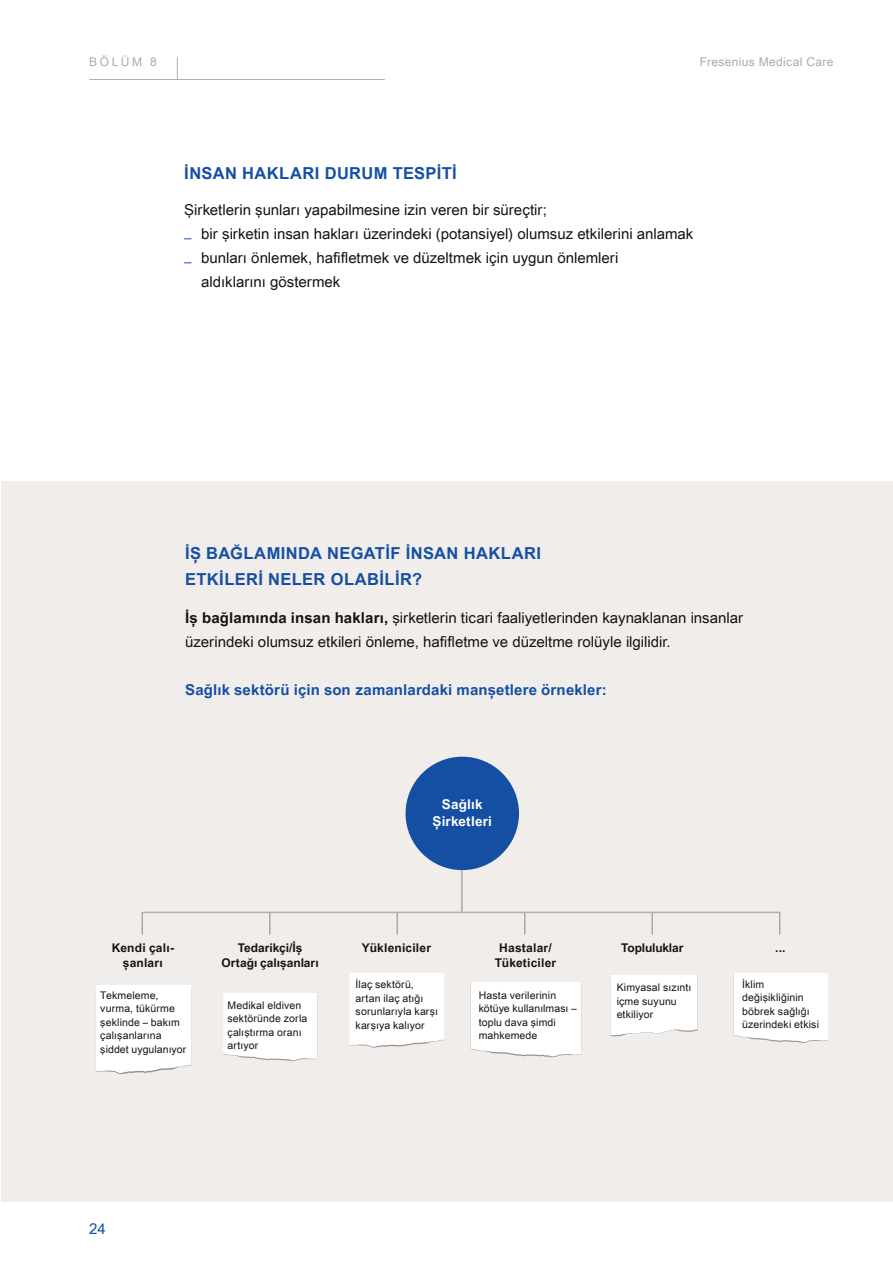
<style>
.page{position:relative;width:893px;height:1263px;background:#fff}
.page>*{position:absolute;margin:0;border:0;box-sizing:border-box;transform-origin:0 0}
.t1{font:700 16.5px/25.5px "Arial Unicode MS";letter-spacing:.025em;color:#154fa4}
.t2{font:15px/24px "Arial Unicode MS";color:#141415}
.t3{font:700 15px "Arial Unicode MS";letter-spacing:.01em;color:#154fa4}
.t4{font:15px "Arial Unicode MS";color:#154fa4}
.t5{font:700 13.5px/16.5px "Arial Unicode MS";letter-spacing:.015em;color:#fff;text-align:center}
.t6{font:700 12px/15px "Arial Unicode MS";letter-spacing:.015em;color:#141415;text-align:center}
.t7{font:12px "Arial Unicode MS";letter-spacing:.03em;color:#b2a89f}
.t8{font:700 12px "Arial Unicode MS";letter-spacing:-.015em;color:#141415}
.t9{font:10.5px/13.5px "Arial Unicode MS";letter-spacing:.01em;color:#141415}
.s1{font-family:"Interstate";font-weight:300;color:#154fa4}
.s2{font-weight:700}
</style>
<div class="page">
<div style="left:1px;top:481px;width:892px;height:720px;background:#f0edeb"></div>
<hr style="left:396px;top:912px;width:2px;height:22px;background:#b2a89f">
<svg style="left:524px;top:913px;width:1px;height:21px"></svg>
<hr style="left:651px;top:912px;width:2px;height:22px;background:#b2a89f">
<svg style="left:779px;top:913px;width:1px;height:21px"></svg>
<hr style="left:461px;top:869px;width:2px;height:43px;background:#b2a89f">
<hr style="left:143px;top:912px;width:637px;height:1px;background:#afb0b0">
<svg style="left:142px;top:912px;width:1px;height:22px"></svg>
<hr style="left:269px;top:912px;width:2px;height:22px;background:#b2a89f">
<div style="left:406px;top:757px;width:113px;height:113px;background:#154fa4;border-radius:50%"></div>
<div style="left:223px;top:993px;width:94px;height:68px;background:#fff"></div>
<div style="left:349px;top:973px;width:96px;height:75px;background:#fff"></div>
<div style="left:471px;top:983px;width:110px;height:75px;background:#fff"></div>
<div style="left:734px;top:973px;width:94px;height:70px;background:#fff"></div>
<svg style="left:610px;top:975px;width:87px;height:61px;background:#fcfcfc"></svg>
<div style="left:96px;top:985px;width:96px;height:89px;background:#fff"></div>
<hr style="left:89px;top:79px;width:296px;height:1px;background:#afb0b0">
<svg style="left:177px;top:57px;width:1px;height:22px"></svg>
<p class="t7" style="left:89px;top:53px;width:69px">BÖLÜM 8</p>
<p class="t7" style="left:700px;top:53px;width:135px">Fresenius Medical Care</p>
<p class="t1" style="left:184px;top:161px;width:274px">İNSAN HAKLARI DURUM TESPİTİ</p>
<p class="t2" style="left:184px;top:197px;width:364px">Şirketlerin şunları yapabilmesine izin veren bir süreçtir;</p>
<p class="t2" style="left:184px;top:221px;width:511px"><span class="s1">_</span> bir şirketin insan hakları üzerindeki (potansiyel) olumsuz etkilerini anlamak</p>
<p class="t2" style="left:184px;top:245px;width:436px"><span class="s1">_</span> bunları önlemek, hafifletmek ve düzeltmek için uygun önlemleri</p>
<p class="t2" style="left:201px;top:269px;width:141px">aldıklarını göstermek</p>
<p class="t1" style="left:185px;top:541px;width:357px">İŞ BAĞLAMINDA NEGATİF İNSAN HAKLARI<br>ETKİLERİ NELER OLABİLİR?</p>
<p class="t2" style="left:185px;top:605px;width:559px"><span class="s2">İş bağlamında insan hakları,</span> şirketlerin ticari faaliyetlerinden kaynaklanan insanlar üzerindeki olumsuz etkileri önleme, hafifletme ve düzeltme rolüyle ilgilidir.</p>
<p class="t3" style="left:185px;top:679px;width:423px">Sağlık sektörü için son zamanlardaki manşetlere örnekler:</p>
<p class="t5" style="left:433px;top:797px;width:61px">Sağlık<br>Şirketleri</p>
<p class="t6" style="left:112px;top:941px;width:64px">Kendi çalı&shy;şanları</p>
<p class="t6" style="left:222px;top:940px;width:99px">Tedarikçi/İş<br>Ortağı çalışanları</p>
<p class="t6" style="left:362px;top:940px;width:71px">Yükleniciler</p>
<p class="t6" style="left:495px;top:941px;width:63px">Hastalar/<br>Tüketiciler</p>
<p class="t8" style="left:621px;top:939px;width:64px">Topluluklar</p>
<p class="t6" style="left:775px;top:940px;width:12px">...</p>
<p class="t9" style="left:227px;top:998px;width:81px">Medikal eldiven sektöründe zorla çalıştırma oranı artıyor</p>
<p class="t9" style="left:742px;top:977px;width:78px">İklim değişikliğinin böbrek sağlığı üzerindeki etkisi</p>
<p class="t9" style="left:356px;top:977px;width:84px">İlaç sektörü, artan ilaç atığı sorunlarıyla karşı karşıya kalıyor</p>
<p class="t9" style="left:617px;top:981px;width:76px">Kimyasal sızıntı içme suyunu etkiliyor</p>
<p class="t9" style="left:479px;top:988px;width:99px">Hasta verilerinin kötüye kullanılması – toplu dava şimdi mahkemede</p>
<p class="t9" style="left:100px;top:988px;width:88px">Tekmeleme, vurma, tükürme şeklinde – bakım çalışanlarına şiddet uygulanıyor</p>
<p class="t4" style="left:89px;top:1218px;width:18px">24</p>
</div>
